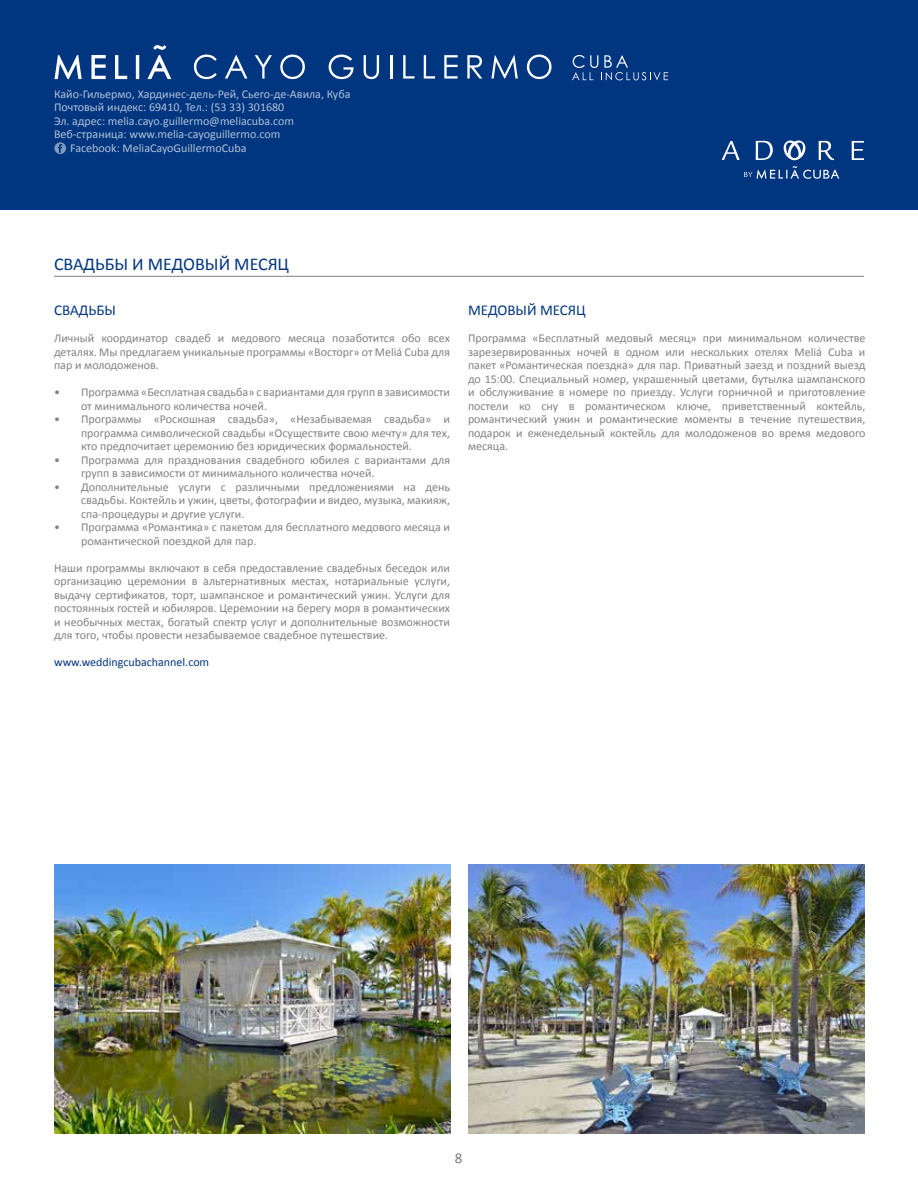
<style>
.page{position:relative;width:918px;height:1188px;background:#fff}
.page>*{position:absolute;margin:0;border:0;box-sizing:border-box;transform-origin:0 0}
.t1{font:18px "Calibri";color:#003580}
.t2{font:15px "Calibri";color:#003580}
.t3{font:15px "Calibri";color:#767b7d}
.t4{font:12px/13.5px "Calibri";color:#808183;text-align:justify}
.t5{font:12px "Calibri";color:#fff}
.t6{font:12px "Calibri";color:#003580}
</style>
<div class="page">
<div style="left:0;top:0;width:918px;height:210px;background:#003580"></div>
<svg style="left:194px;top:55px;width:23px;height:24px"></svg>
<svg style="left:225px;top:55px;width:22px;height:24px"></svg>
<svg style="left:255px;top:55px;width:17px;height:24px"></svg>
<svg style="left:280px;top:55px;width:25px;height:24px"></svg>
<svg style="left:329px;top:55px;width:25px;height:24px"></svg>
<svg style="left:364px;top:55px;width:15px;height:24px"></svg>
<hr style="left:390px;top:55px;width:2px;height:24px;background:#fff">
<svg style="left:403px;top:55px;width:12px;height:24px"></svg>
<svg style="left:424px;top:55px;width:11px;height:24px"></svg>
<svg style="left:444px;top:55px;width:14px;height:24px"></svg>
<svg style="left:467px;top:55px;width:15px;height:24px"></svg>
<svg style="left:491px;top:55px;width:27px;height:24px"></svg>
<svg style="left:527px;top:55px;width:25px;height:24px"></svg>
<svg style="left:55px;top:45px;width:116px;height:34px"></svg>
<svg style="left:572px;top:55px;width:96px;height:25px"></svg>
<svg style="left:54px;top:142px;width:12px;height:12px"></svg>
<img style="left:54px;top:865px;width:396px;height:269px">
<img style="left:468px;top:865px;width:396px;height:269px">
<hr style="left:54px;top:276px;width:810px;height:1px;background:#000">
<svg style="left:852px;top:141px;width:12px;height:19px"></svg>
<svg style="left:722px;top:140px;width:117px;height:39px"></svg>
<p class="t5" style="left:54px;top:85px;width:298px">Кайо-Гильермо, Хардинес-дель-Рей, Сьего-де-Авила, Куба</p>
<p class="t5" style="left:54px;top:99px;width:232px">Почтовый индекс: 69410, Тел.: (53 33) 301680</p>
<p class="t5" style="left:54px;top:112px;width:242px">Эл. адрес: melia.cayo.guillermo@meliacuba.com</p>
<p class="t5" style="left:54px;top:126px;width:228px">Веб-страница: www.melia-cayoguillermo.com</p>
<p class="t5" style="left:70px;top:139px;width:178px">Facebook: MeliaCayoGuillermoCuba</p>
<h1 class="t1" style="left:54px;top:252px;width:237px">СВАДЬБЫ И МЕДОВЫЙ МЕСЯЦ</h1>
<p class="t2" style="left:54px;top:300px;width:63px">СВАДЬБЫ</p>
<p class="t4" style="left:54px;top:331px;width:397px">Личный координатор свадеб и медового месяца позаботится обо всех деталях. Мы предлагаем уникальные программы «Восторг» от Meliá Cuba для пар и молодоженов.</p>
<p class="t4" style="left:81px;top:385px;width:371px;text-indent:-27px">• Программа «Бесплатная свадьба» с вариантами для групп в зависимости от минимального количества ночей.</p>
<p class="t4" style="left:81px;top:412px;width:371px;text-indent:-27px">• Программы «Роскошная свадьба», «Незабываемая свадьба» и программа символической свадьбы «Осуществите свою мечту» для тех, кто предпочитает церемонию без юридических формальностей.</p>
<p class="t4" style="left:81px;top:453px;width:370px;text-indent:-27px">• Программа для празднования свадебного юбилея с вариантами для групп в зависимости от минимального количества ночей.</p>
<p class="t4" style="left:81px;top:480px;width:371px;text-indent:-27px">• Дополнительные услуги с различными предложениями на день свадьбы. Коктейль и ужин, цветы, фотографии и видео, музыка, макияж, спа-процедуры и другие услуги.</p>
<p class="t4" style="left:81px;top:520px;width:371px;text-indent:-27px">• Программа «Романтика» с пакетом для бесплатного медового месяца и романтической поездкой для пар.</p>
<p class="t4" style="left:54px;top:561px;width:398px">Наши программы включают в себя предоставление свадебных беседок или организацию церемонии в альтернативных местах, нотариальные услуги, выдачу сертификатов, торт, шампанское и романтический ужин. Услуги для постоянных гостей и юбиляров. Церемонии на берегу моря в романтических и необычных местах, богатый спектр услуг и дополнительные возможности для того, чтобы провести незабываемое свадебное путешествие.</p>
<p class="t6" style="left:54px;top:654px;width:157px">www.weddingcubachannel.com</p>
<p class="t2" style="left:468px;top:300px;width:119px">МЕДОВЫЙ МЕСЯЦ</p>
<p class="t4" style="left:468px;top:331px;width:399px">Программа «Бесплатный медовый месяц» при минимальном количестве зарезервированных ночей в одном или нескольких отелях Meliá Cuba и пакет «Романтическая поездка» для пар. Приватный заезд и поздний выезд до 15:00. Специальный номер, украшенный цветами, бутылка шампанского и обслуживание в номере по приезду. Услуги горничной и приготовление постели ко сну в романтическом ключе, приветственный коктейль, романтический ужин и романтические моменты в течение путешествия, подарок и еженедельный коктейль для молодоженов во время медового месяца.</p>
<p class="t3" style="left:455px;top:1147px;width:9px">8</p>
</div>
